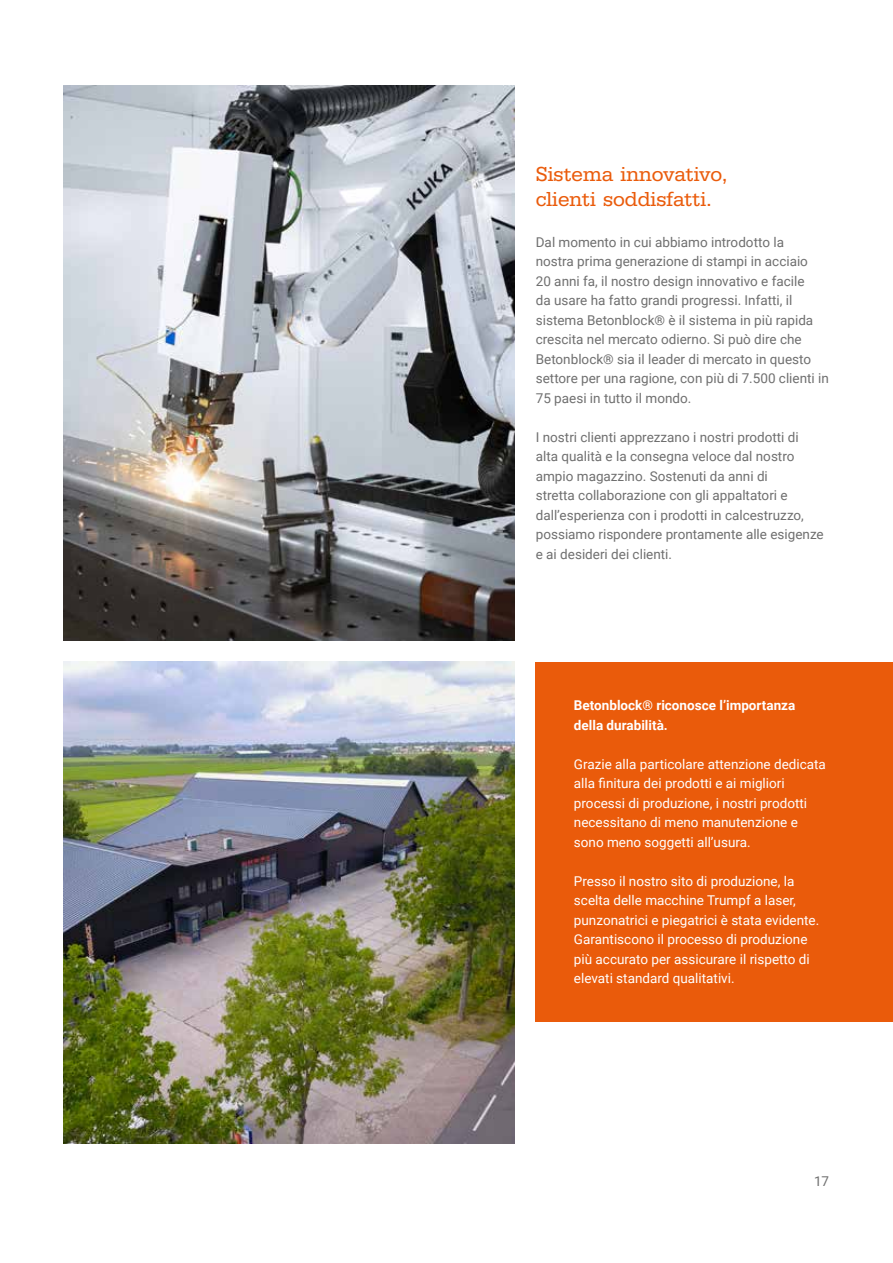
<style>
.page{position:relative;width:893px;height:1263px;background:#fff}
.page>*{position:absolute;margin:0;border:0;box-sizing:border-box;transform-origin:0 0}
.t1{font:21px/25.2px "Egyptienne URW";color:#ea5b0b}
.t2{font:13.5px/19.5px "Roboto";color:#6f6f6f}
.t3{font:13.5px/19.5px "Roboto";color:#fff}
.t4{font:700 13.5px/19.5px "Roboto";color:#fff}
</style>
<div class="page">
<img style="left:64px;top:85px;width:450px;height:556px">
<img style="left:64px;top:662px;width:450px;height:482px">
<div style="left:536px;top:662px;width:357px;height:359px;background:#ea5b0b"></div>
<h1 class="t1" style="left:536px;top:162px;width:193px">Sistema innovativo, clienti soddisfatti.</h1>
<p class="t2" style="left:536px;top:232px;width:295px">Dal momento in cui abbiamo introdotto la<br>nostra prima generazione di stampi in acciaio<br>20 anni fa, il nostro design innovativo e facile<br>da usare ha fatto grandi progressi. Infatti, il sistema Betonblock® è il sistema in più rapida crescita nel mercato odierno. Si può dire che Betonblock® sia il leader di mercato in questo settore per una ragione, con più di 7.500 clienti in 75 paesi in tutto il mondo.</p>
<p class="t2" style="left:536px;top:427px;width:289px">I nostri clienti apprezzano i nostri prodotti di alta qualità e la consegna veloce dal nostro ampio magazzino. Sostenuti da anni di<br>stretta collaborazione con gli appaltatori e dall’esperienza con i prodotti in calcestruzzo, possiamo rispondere prontamente alle esigenze e ai desideri dei clienti.</p>
<p class="t4" style="left:574px;top:695px;width:223px">Betonblock® riconosce l’importanza della durabilità.</p>
<p class="t3" style="left:574px;top:754px;width:253px">Grazie alla particolare attenzione dedicata alla finitura dei prodotti e ai migliori processi di produzione, i nostri prodotti necessitano di meno manutenzione e sono meno soggetti all’usura.</p>
<p class="t3" style="left:574px;top:871px;width:247px">Presso il nostro sito di produzione, la scelta delle macchine Trumpf a laser, punzonatrici e piegatrici è stata evidente.<br>Garantiscono il processo di produzione più accurato per assicurare il rispetto di elevati standard qualitativi.</p>
<p class="t2" style="left:814px;top:1171px;width:17px">17</p>
</div>
